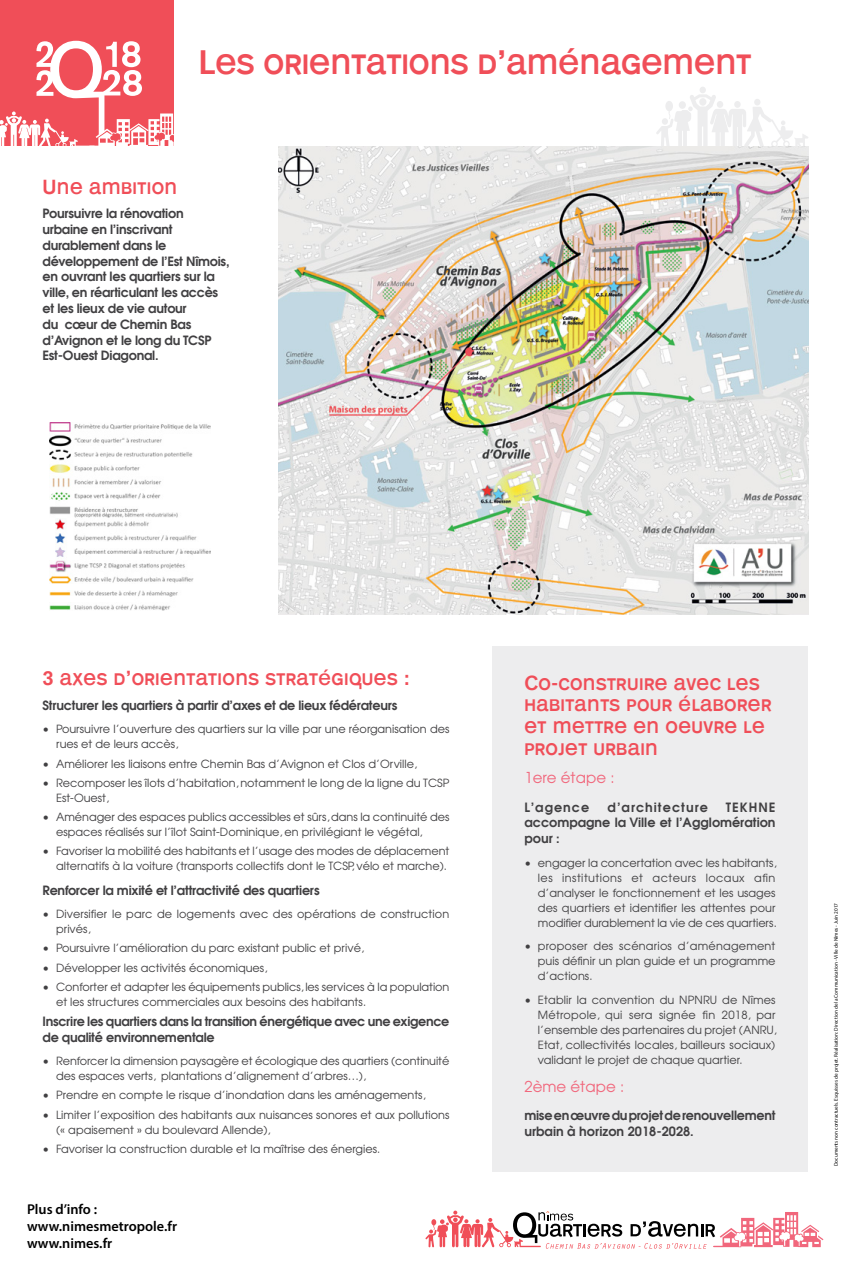
<style>
.page{position:relative;width:851px;height:1276px;background:#fff}
.page>*{position:absolute;margin:0;border:0;box-sizing:border-box;transform-origin:0 0}
.t1{font:33.75px "Mono Alphabet";color:#f04e58}
.t2{font:20.25px/21.8px "Mono Alphabet";letter-spacing:.02em;color:#f04e58}
.t3{font:15px "Avant Garde";color:#f1677c}
.t4{font:600 14.25px/17.1px "Myriad Pro";color:#000}
.t5{font:600 12.75px/15.8px "Avant Garde";letter-spacing:-.02em;color:#414042}
.t6{font:600 12.75px "Avant Garde";letter-spacing:.08em;color:#414042}
.t7{font:11.25px/15px "Avant Garde";color:#414042}
.t8{font:5.25px "Myriad Pro";color:#000}
</style>
<div class="page">
<svg style="left:656px;top:87px;width:152px;height:60px"></svg>
<div style="left:492px;top:646px;width:316px;height:526px;background:#ededee"></div>
<img style="left:279px;top:147px;width:529px;height:468px">
<img style="left:49px;top:422px;width:161px;height:189px">
<svg style="left:425px;top:1210px;width:398px;height:38px"></svg>
<div style="left:0;top:0;width:173px;height:145px;background:#f04e58"></div>
<svg style="left:0;top:41px;width:174px;height:105px"></svg>
<h1 class="t1" style="left:199px;top:43px;width:553px">Les orientations d’aménagement</h1>
<h2 class="t2" style="left:43px;top:176px;width:136px">Une ambition</h2>
<p class="t5" style="left:43px;top:206px;width:189px">Poursuivre la rénovation urbaine en l’inscrivant durablement dans le développement de l’Est Nîmois, en ouvrant les quartiers sur la ville, en réarticulant les accès et les lieux de vie autour<br>du cœur de Chemin Bas d’Avignon et le long du TCSP<br>Est-Ouest Diagonal.</p>
<h2 class="t2" style="left:43px;top:667px;width:368px">3 axes d’orientations stratégiques :</h2>
<p class="t5" style="left:43px;top:697px;width:356px">Structurer les quartiers à partir d’axes et de lieux fédérateurs</p>
<p class="t7" style="left:56px;top:721px;width:395px;text-indent:-14px">• Poursuivre l’ouverture des quartiers sur la ville par une réorganisation des rues et de leurs accès,</p>
<p class="t7" style="left:43px;top:755px;width:376px">• Améliorer les liaisons entre Chemin Bas d’Avignon et Clos d’Orville,</p>
<p class="t7" style="left:56px;top:775px;width:395px;text-indent:-14px">• Recomposer les îlots d’habitation, notamment le long de la ligne du TCSP<br>Est-Ouest,</p>
<p class="t7" style="left:56px;top:809px;width:395px;text-indent:-14px">• Aménager des espaces publics accessibles et sûrs, dans la continuité des espaces réalisés sur l’îlot Saint-Dominique, en privilégiant le végétal,</p>
<p class="t7" style="left:43px;top:843px;width:408px;text-align:right">• Favoriser la mobilité des habitants et l’usage des modes de déplacement alternatifs à la voiture (transports collectifs dont le TCSP, vélo et marche).</p>
<p class="t5" style="left:43px;top:881px;width:278px">Renforcer la mixité et l’attractivité des quartiers</p>
<p class="t7" style="left:56px;top:906px;width:394px;text-indent:-14px">• Diversifier le parc de logements avec des opérations de construction privés,</p>
<p class="t7" style="left:43px;top:940px;width:323px">• Poursuivre l’amélioration du parc existant public et privé,</p>
<p class="t7" style="left:43px;top:959px;width:226px">• Développer les activités économiques,</p>
<p class="t7" style="left:56px;top:979px;width:395px;text-indent:-14px">• Conforter et adapter les équipements publics, les services à la population et les structures commerciales aux besoins des habitants.</p>
<p class="t5" style="left:43px;top:1013px;width:408px">Inscrire les quartiers dans la transition énergétique avec une exigence de qualité environnementale</p>
<p class="t7" style="left:56px;top:1053px;width:395px;text-indent:-14px">• Renforcer la dimension paysagère et écologique des quartiers (continuité des espaces verts, plantations d’alignement d’arbres…),</p>
<p class="t7" style="left:43px;top:1087px;width:385px">• Prendre en compte le risque d’inondation dans les aménagements,</p>
<p class="t7" style="left:56px;top:1106px;width:395px;text-indent:-14px">• Limiter l’exposition des habitants aux nuisances sonores et aux pollutions (« apaisement » du boulevard Allende),</p>
<p class="t7" style="left:43px;top:1141px;width:339px">• Favoriser la construction durable et la maîtrise des énergies.</p>
<p class="t4" style="left:27px;top:1200px;width:151px">Plus d’info : www.nimesmetropole.fr www.nimes.fr</p>
<h2 class="t2" style="left:524px;top:672px;width:248px">Co-construire avec les habitants pour élaborer et mettre en oeuvre le projet urbain</h2>
<h3 class="t3" style="left:524px;top:768px;width:92px">1ere étape :</h3>
<p class="t5" style="left:524px;top:798px;width:66px">L’agence</p>
<p class="t6" style="left:607px;top:798px;width:102px">d’architecture</p>
<p class="t5" style="left:524px;top:798px;width:252px;text-align:justify;text-indent:201px">TEKHNE accompagne la Ville et l’Agglomération pour :</p>
<p class="t7" style="left:538px;top:854px;width:240px;text-align:justify;text-indent:-14px">• engager la concertation avec les habitants, les institutions et acteurs locaux afin d’analyser le fonctionnement et les usages des quartiers et identifier les attentes pour modifier durablement la vie de ces quartiers.</p>
<p class="t7" style="left:538px;top:938px;width:239px;text-align:justify;text-indent:-14px">• proposer des scénarios d’aménagement puis définir un plan guide et un programme d’actions.</p>
<p class="t7" style="left:538px;top:991px;width:240px;text-indent:-14px">• Etablir la convention du NPNRU de Nîmes Métropole, qui sera signée fin 2018, par l’ensemble des partenaires du projet (ANRU, Etat, collectivités locales, bailleurs sociaux) validant le projet de chaque quartier.</p>
<h3 class="t3" style="left:524px;top:1076px;width:101px">2ème étape :</h3>
<p class="t5" style="left:524px;top:1107px;width:253px">mise en œuvre du projet de renouvellement urbain à horizon 2018-2028.</p>
<p class="t8" style="left:832px;top:1166px;width:265px;rotate:-90deg">Documents non contractuels. Esquisses de projet. Réalisation: Direction de la Communication - Ville de Nîmes - Juin 2017</p>
</div>
